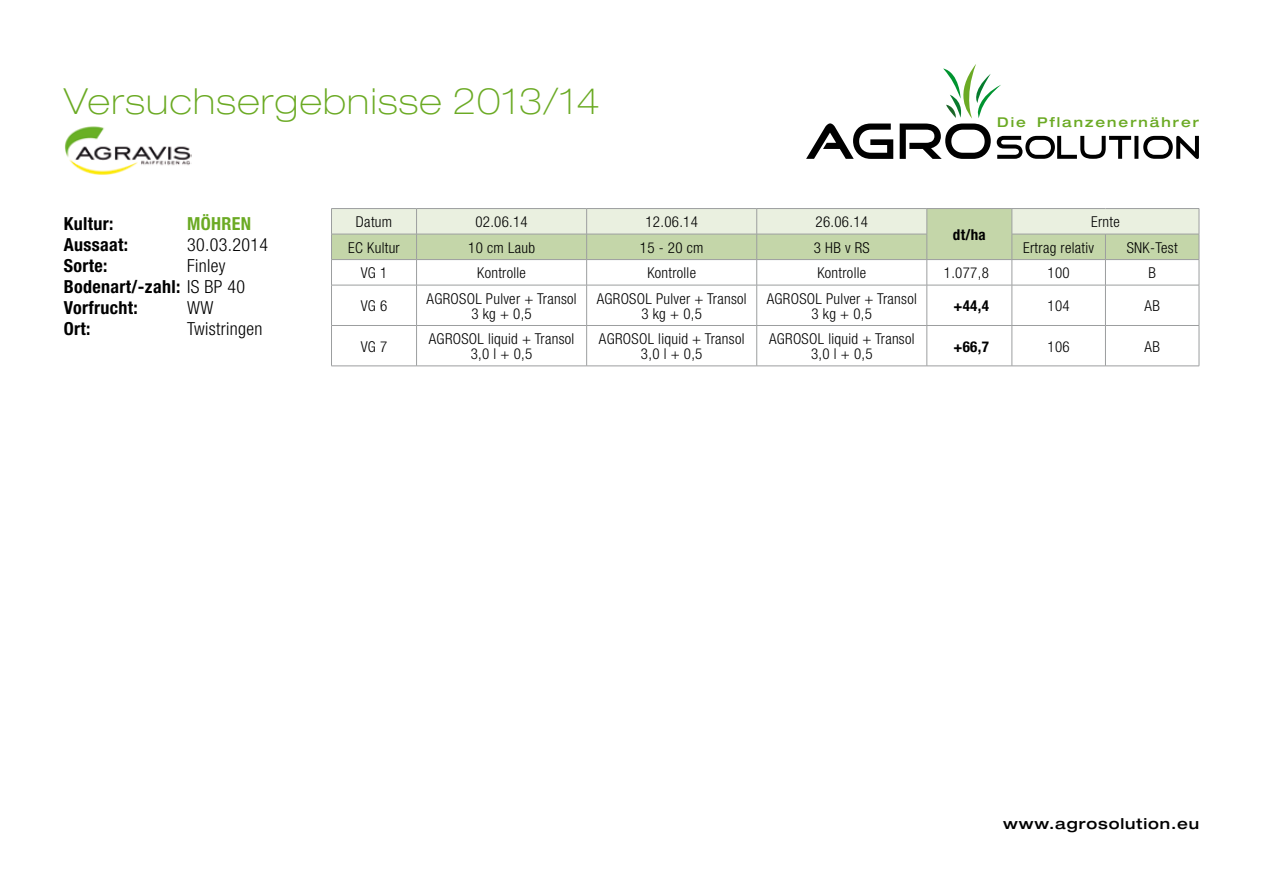
<style>
.page{position:relative;width:1263px;height:893px;background:#fff}
.page>*{position:absolute;margin:0;border:0;box-sizing:border-box;transform-origin:0 0}
.t1{font:100 expanded 36px "Helvetica Neue";letter-spacing:.04em;color:#6baa24}
.t2{font:700 condensed 18px/21px "Helvetica Neue";letter-spacing:.02em;color:#000}
.t3{font:300 condensed 18px "Helvetica Neue";letter-spacing:.02em;color:#000}
.t4{font:700 condensed 18px "Helvetica Neue";letter-spacing:.02em;color:#6baa24}
.t5{font:300 condensed 15px/15px "Helvetica Neue";letter-spacing:.02em;color:#000;text-align:center}
.t6{font:500 expanded 15px "Helvetica Neue";letter-spacing:.06em;color:#000}
.t7{font:700 condensed 15px "Helvetica Neue";color:#000}
.t8{font:500 expanded 13.5px "Helvetica Neue";letter-spacing:.15em;color:#6baa24}
.s1{font-weight:300}
</style>
<div class="page">
<img style="left:64px;top:126px;width:127px;height:49px">
<svg style="left:806px;top:64px;width:393px;height:95px"></svg>
<hr style="left:331px;top:208px;width:86px;height:1px;background:#9c9e9f">
<hr style="left:417px;top:208px;width:170px;height:1px;background:#9c9e9f">
<hr style="left:587px;top:208px;width:170px;height:1px;background:#9c9e9f">
<hr style="left:757px;top:208px;width:170px;height:1px;background:#9c9e9f">
<hr style="left:927px;top:208px;width:85px;height:1px;background:#9c9e9f">
<hr style="left:1012px;top:208px;width:93px;height:1px;background:#9c9e9f">
<hr style="left:1105px;top:208px;width:94px;height:1px;background:#9c9e9f">
<svg style="left:331px;top:209px;width:869px;height:76px"></svg>
<hr style="left:331px;top:285px;width:86px;height:1px;background:#9c9e9f">
<hr style="left:331px;top:285px;width:1px;height:40px;background:#9c9e9f">
<hr style="left:417px;top:285px;width:170px;height:1px;background:#9c9e9f">
<hr style="left:416px;top:285px;width:1px;height:40px;background:#9c9e9f">
<hr style="left:587px;top:285px;width:170px;height:1px;background:#9c9e9f">
<hr style="left:586px;top:285px;width:1px;height:40px;background:#9c9e9f">
<hr style="left:757px;top:285px;width:170px;height:1px;background:#9c9e9f">
<hr style="left:756px;top:285px;width:1px;height:40px;background:#9c9e9f">
<hr style="left:927px;top:285px;width:85px;height:1px;background:#9c9e9f">
<hr style="left:926px;top:285px;width:1px;height:40px;background:#9c9e9f">
<hr style="left:1012px;top:285px;width:93px;height:1px;background:#9c9e9f">
<hr style="left:1012px;top:285px;width:1px;height:40px;background:#9c9e9f">
<hr style="left:1105px;top:285px;width:94px;height:1px;background:#9c9e9f">
<hr style="left:1105px;top:285px;width:1px;height:40px;background:#9c9e9f">
<hr style="left:1199px;top:285px;width:1px;height:40px;background:#9c9e9f">
<hr style="left:331px;top:325px;width:86px;height:1px;background:#9c9e9f">
<hr style="left:331px;top:326px;width:1px;height:40px;background:#9c9e9f">
<hr style="left:417px;top:325px;width:170px;height:1px;background:#9c9e9f">
<hr style="left:416px;top:326px;width:1px;height:40px;background:#9c9e9f">
<hr style="left:587px;top:325px;width:170px;height:1px;background:#9c9e9f">
<hr style="left:586px;top:326px;width:1px;height:40px;background:#9c9e9f">
<hr style="left:757px;top:325px;width:170px;height:1px;background:#9c9e9f">
<hr style="left:756px;top:326px;width:1px;height:40px;background:#9c9e9f">
<hr style="left:927px;top:325px;width:85px;height:1px;background:#9c9e9f">
<hr style="left:926px;top:326px;width:1px;height:40px;background:#9c9e9f">
<hr style="left:1012px;top:325px;width:93px;height:1px;background:#9c9e9f">
<hr style="left:1012px;top:326px;width:1px;height:40px;background:#9c9e9f">
<hr style="left:1105px;top:325px;width:94px;height:1px;background:#9c9e9f">
<hr style="left:1105px;top:326px;width:1px;height:40px;background:#9c9e9f">
<hr style="left:1199px;top:326px;width:1px;height:40px;background:#9c9e9f">
<hr style="left:927px;top:366px;width:85px;height:1px;background:#9c9e9f">
<hr style="left:1012px;top:366px;width:93px;height:1px;background:#9c9e9f">
<hr style="left:1105px;top:366px;width:94px;height:1px;background:#9c9e9f">
<hr style="left:331px;top:366px;width:86px;height:1px;background:#9c9e9f">
<hr style="left:417px;top:366px;width:170px;height:1px;background:#9c9e9f">
<hr style="left:587px;top:366px;width:170px;height:1px;background:#9c9e9f">
<hr style="left:757px;top:366px;width:170px;height:1px;background:#9c9e9f">
<h1 class="t1" style="left:64px;top:80px;width:537px">Versuchsergebnisse 2013/14</h1>
<p class="t8" style="left:997px;top:113px;width:204px">Die Pflanzenernährer</p>
<p class="t2" style="left:64px;top:213px;width:51px">Kultur:</p>
<p class="t4" style="left:187px;top:213px;width:66px">Möhren</p>
<p class="t2" style="left:64px;top:234px;width:66px">Aussaat:</p>
<p class="t3" style="left:187px;top:235px;width:82px">30.03.2014</p>
<p class="t2" style="left:64px;top:255px;width:45px">Sorte:</p>
<p class="t2" style="left:64px;top:255px;width:183px;text-indent:123px"><span class="s1">Finley<br></span>Bodenart/-zahl: <span class="s1">IS BP 40<br></span>Vorfrucht:</p>
<p class="t3" style="left:187px;top:298px;width:28px">WW</p>
<p class="t2" style="left:64px;top:318px;width:28px">Ort:</p>
<p class="t3" style="left:187px;top:319px;width:77px">Twistringen</p>
<p class="t5" style="left:356px;top:214px;width:38px">Datum</p>
<p class="t5" style="left:475px;top:214px;width:54px">02.06.14</p>
<p class="t5" style="left:645px;top:214px;width:54px">12.06.14</p>
<p class="t5" style="left:815px;top:214px;width:54px">26.06.14</p>
<p class="t5" style="left:1091px;top:214px;width:30px">Ernte</p>
<p class="t7" style="left:953px;top:225px;width:34px">dt/ha</p>
<p class="t5" style="left:348px;top:240px;width:53px">EC Kultur</p>
<p class="t5" style="left:468px;top:240px;width:68px">10 cm Laub</p>
<p class="t5" style="left:640px;top:240px;width:65px">15 - 20 cm</p>
<p class="t5" style="left:814px;top:240px;width:57px">3 HB v RS</p>
<p class="t5" style="left:1023px;top:240px;width:72px">Ertrag relativ</p>
<p class="t5" style="left:1127px;top:240px;width:52px">SNK-Test</p>
<p class="t5" style="left:361px;top:265px;width:28px">VG 1</p>
<p class="t5" style="left:477px;top:265px;width:50px">Kontrolle</p>
<p class="t5" style="left:647px;top:265px;width:50px">Kontrolle</p>
<p class="t5" style="left:817px;top:265px;width:50px">Kontrolle</p>
<p class="t5" style="left:944px;top:265px;width:46px">1.077,8</p>
<p class="t5" style="left:1047px;top:265px;width:24px">100</p>
<p class="t5" style="left:1148px;top:265px;width:9px">B</p>
<p class="t5" style="left:361px;top:298px;width:28px">VG 6</p>
<p class="t5" style="left:427px;top:291px;width:151px">Agrosol Pulver + Transol<br>3 kg + 0,5</p>
<p class="t5" style="left:597px;top:291px;width:151px">Agrosol Pulver + Transol<br>3 kg + 0,5</p>
<p class="t5" style="left:767px;top:291px;width:151px">Agrosol Pulver + Transol<br>3 kg + 0,5</p>
<p class="t7" style="left:953px;top:297px;width:37px">+44,4</p>
<p class="t5" style="left:1047px;top:298px;width:24px">104</p>
<p class="t5" style="left:1144px;top:298px;width:17px">AB</p>
<p class="t5" style="left:361px;top:339px;width:28px">VG 7</p>
<p class="t5" style="left:429px;top:331px;width:147px">Agrosol liquid + Transol<br>3,0 l + 0,5</p>
<p class="t5" style="left:599px;top:331px;width:147px">Agrosol liquid + Transol<br>3,0 l + 0,5</p>
<p class="t5" style="left:769px;top:331px;width:147px">Agrosol liquid + Transol<br>3,0 l + 0,5</p>
<p class="t7" style="left:953px;top:337px;width:37px">+66,7</p>
<p class="t5" style="left:1047px;top:339px;width:24px">106</p>
<p class="t5" style="left:1144px;top:339px;width:17px">AB</p>
<p class="t6" style="left:1003px;top:814px;width:197px">www.agrosolution.eu</p>
</div>
